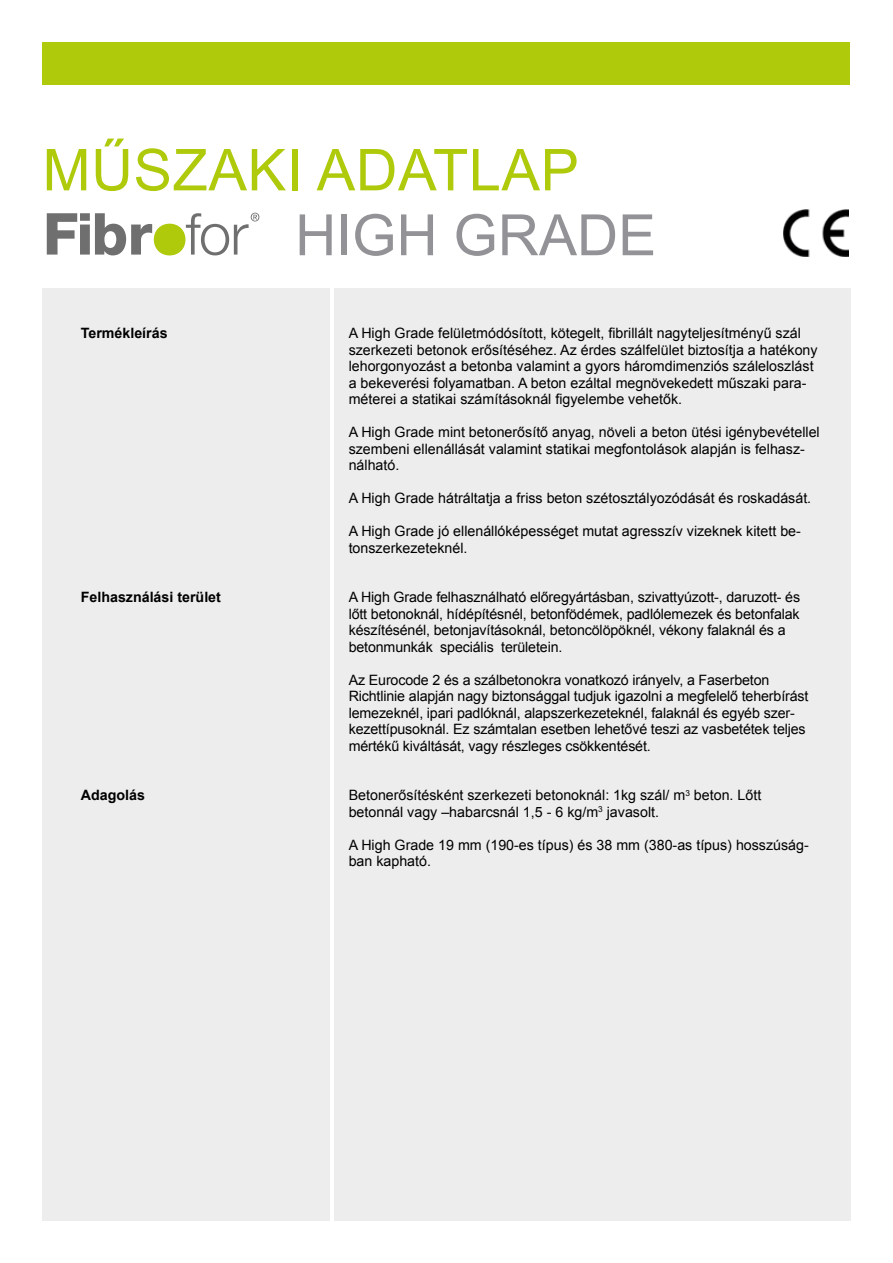
<style>
.page{position:relative;width:893px;height:1263px;background:#fff}
.page>*{position:absolute;margin:0;border:0;box-sizing:border-box;transform-origin:0 0}
.t1{font:57.75px "Arial";letter-spacing:.01em;color:#afca0b}
.t2{font:57px "Arial";color:#939397}
.t3{font:14.25px/16.5px "Arial";color:#000}
.t4{font:700 14.25px "Arial";color:#000}
</style>
<div class="page">
<div style="left:43px;top:43px;width:807px;height:42px;background:#afca0b"></div>
<div style="left:43px;top:288px;width:287px;height:932px;background:#ededed"></div>
<div style="left:334px;top:288px;width:516px;height:932px;background:#ededed"></div>
<svg style="left:47px;top:213px;width:105px;height:42px"></svg>
<div style="left:154px;top:224px;width:31px;height:31px;background:#afca0b;border-radius:50%"></div>
<svg style="left:186px;top:213px;width:73px;height:42px"></svg>
<img style="left:783px;top:210px;width:65px;height:46px">
<h1 class="t1" style="left:43px;top:132px;width:538px">MŰSZAKI ADATLAP</h1>
<p class="t4" style="left:81px;top:324px;width:88px">Termékleírás</p>
<p class="t4" style="left:81px;top:588px;width:142px">Felhasználási terület</p>
<p class="t4" style="left:81px;top:786px;width:66px">Adagolás</p>
<h2 class="t2" style="left:295px;top:198px;width:363px">HIGH GRADE</h2>
<p class="t3" style="left:349px;top:325px;width:470px">A High Grade felületmódósított, kötegelt, fibrillált nagyteljesítményű szál szerkezeti betonok erősítéséhez. Az érdes szálfelület biztosítja a hatékony lehorgonyozást a betonba valamint a gyors háromdimenziós száleloszlást a bekeverési folyamatban. A beton ezáltal megnövekedett műszaki para&shy;méterei a statikai számításoknál figyelembe vehetők.</p>
<p class="t3" style="left:349px;top:424px;width:473px">A High Grade mint betonerősítő anyag, növeli a beton ütési igénybevétellel szembeni ellenállását valamint statikai megfontolások alapján is felhasz&shy;nálható.</p>
<p class="t3" style="left:349px;top:490px;width:464px">A High Grade hátráltatja a friss beton szétosztályozódását és roskadását.</p>
<p class="t3" style="left:349px;top:523px;width:454px">A High Grade jó ellenállóképességet mutat agresszív vizeknek kitett be&shy;tonszerkezeteknél.</p>
<p class="t3" style="left:349px;top:589px;width:453px">A High Grade felhasználható előregyártásban, szivattyúzott-, daruzott- és lőtt betonoknál, hídépítésnél, betonfödémek, padlólemezek és betonfalak készítésénél, betonjavításoknál, betoncölöpöknél, vékony falaknál és a betonmunkák speciális területein.</p>
<p class="t3" style="left:349px;top:672px;width:461px">Az Eurocode 2 és a szálbetonokra vonatkozó irányelv, a Faserbeton Richtlinie alapján nagy biztonsággal tudjuk igazolni a megfelelő teherbírást lemezeknél, ipari padlóknál, alapszerkezeteknél, falaknál és egyéb szer&shy;kezettípusoknál. Ez számtalan esetben lehetővé teszi az vasbetétek teljes mértékű kiváltását, vagy részleges csökkentését.</p>
<p class="t3" style="left:349px;top:787px;width:414px">Betonerősítésként szerkezeti betonoknál: 1kg szál/ m<sup>3</sup> beton. Lőtt betonnál vagy –habarcsnál 1,5 - 6 kg/m<sup>3</sup> javasolt.</p>
<p class="t3" style="left:349px;top:837px;width:462px">A High Grade 19 mm (190-es típus) és 38 mm (380-as típus) hosszúság&shy;ban kapható.</p>
</div>
